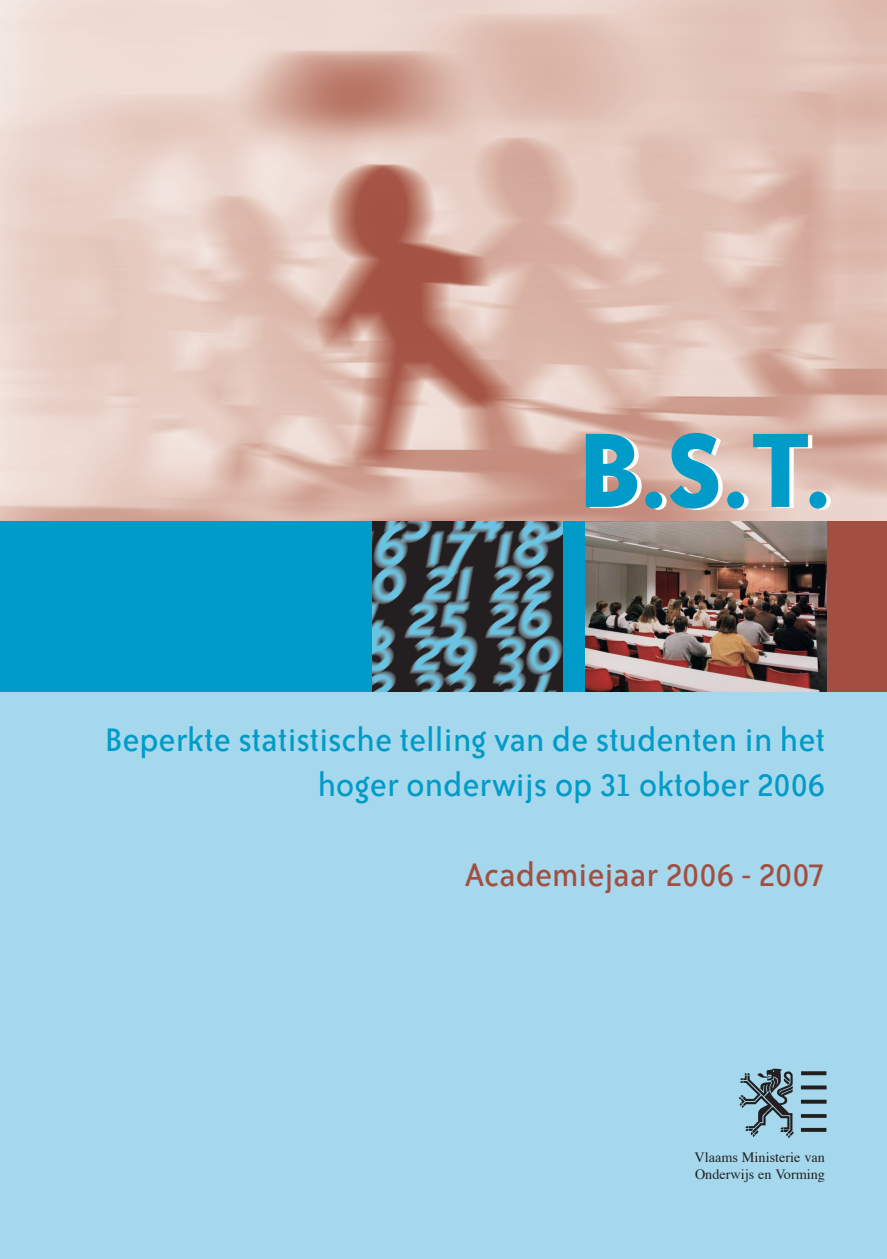
<style>
.page{position:relative;width:887px;height:1259px;background:#fff}
.page>*{position:absolute;margin:0;border:0;box-sizing:border-box;transform-origin:0 0}
.t1{font:700 121.35px "Bailey Sans ITC";color:#009bc8}
.t2{font:37.5px/45px "Bailey Sans ITC";color:#009bc8;text-align:right}
.t3{font:37.5px "Bailey Sans ITC";color:#a24f41}
.t4{font:14.25px/17.1px "Times";color:#231f20}
</style>
<div class="page">
<div style="left:0;top:692px;width:886px;height:567px;background:#a5d8ec"></div>
<img style="left:0;top:0;width:886px;height:521px">
<div style="left:805px;top:521px;width:81px;height:171px;background:#a24f41"></div>
<div style="left:0;top:521px;width:805px;height:171px;background:#009bc8"></div>
<img style="left:373px;top:521px;width:190px;height:171px">
<img style="left:585px;top:521px;width:241px;height:171px">
<svg style="left:800px;top:1099px;width:26px;height:4px"></svg>
<svg style="left:801px;top:1071px;width:25px;height:4px"></svg>
<svg style="left:800px;top:1085px;width:26px;height:4px"></svg>
<hr style="left:800px;top:1114px;width:26px;height:3px;background:#231f20">
<svg style="left:800px;top:1127px;width:26px;height:4px"></svg>
<svg style="left:738px;top:1068px;width:55px;height:70px"></svg>
<h1 class="t1" style="left:576px;top:421px;width:257px">B.S.T.</h1>
<p class="t2" style="left:105px;top:719px;width:721px">Beperkte statistische telling van de studenten in het hoger onderwijs op 31 oktober 2006</p>
<p class="t3" style="left:464px;top:859px;width:362px">Academiejaar 2006 - 2007</p>
<p class="t4" style="left:694px;top:1149px;width:132px">Vlaams Ministerie van<br>Onderwijs en Vorming</p>
</div>
